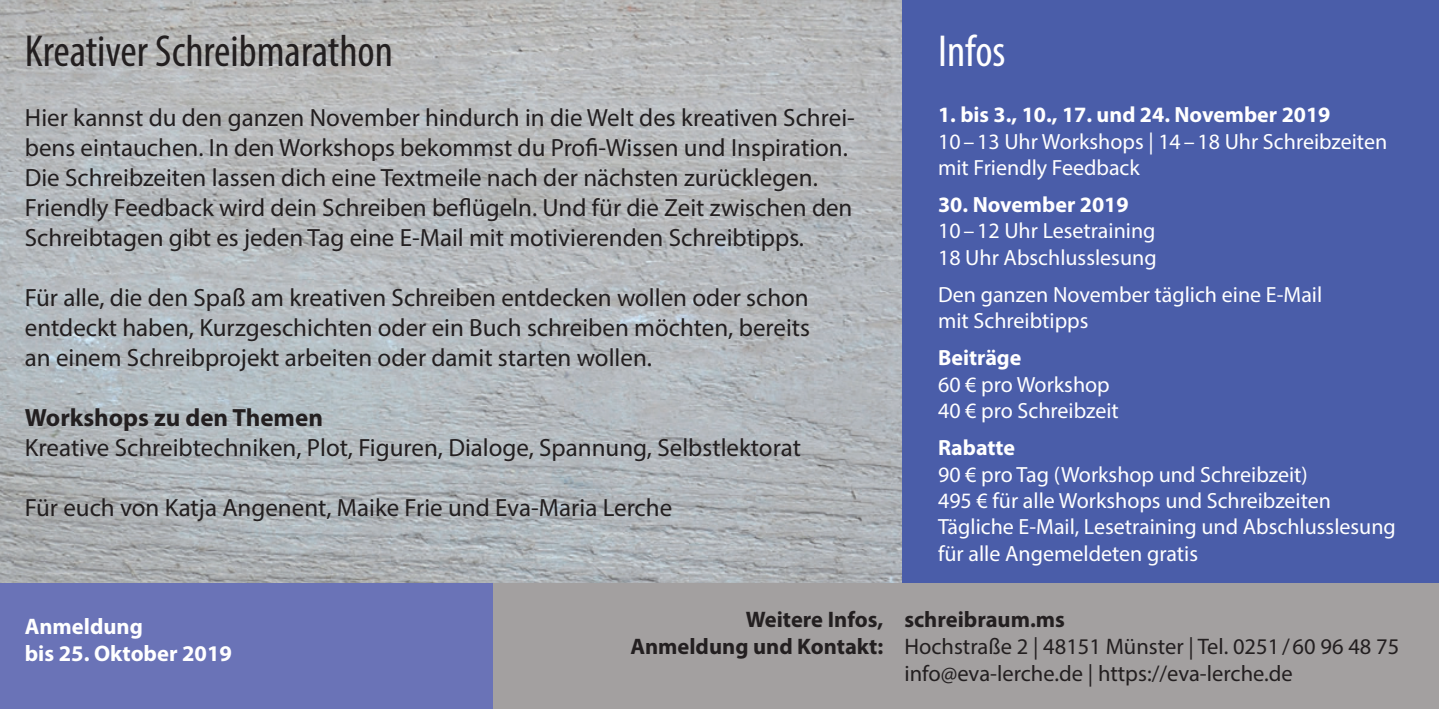
<style>
.page{position:relative;width:1439px;height:709px;background:#fff}
.page>*{position:absolute;margin:0;border:0;box-sizing:border-box;transform-origin:0 0}
.t1{font:condensed 45px "Myriad Pro";color:#231f20}
.t2{font:condensed 45px "Myriad Pro";color:#fff}
.t3{font:25px/30px "Myriad Pro";color:#231f20}
.t4{font:700 25px "Myriad Pro";color:#231f20}
.t5{font:22.5px/27px "Myriad Pro";color:#231f20}
.t6{font:700 22.5px/27px "Myriad Pro";color:#231f20;text-align:right}
.t7{font:700 22.5px/27px "Myriad Pro";color:#fff}
.t8{font:22px/26.5px "Myriad Pro";color:#fff}
.t9{font:700 22px "Myriad Pro";color:#fff}
</style>
<div class="page">
<img style="left:0;top:0;width:902px;height:583px">
<div style="left:902px;top:0;width:537px;height:709px;background:#4a5da9"></div>
<div style="left:0;top:583px;width:1439px;height:126px;background:#a3a0a0"></div>
<div style="left:0;top:583px;width:493px;height:126px;background:#6a73b7"></div>
<h1 class="t1" style="left:25px;top:24px;width:370px">Kreativer Schreibmarathon</h1>
<p class="t3" style="left:25px;top:102px;width:831px">Hier kannst du den ganzen November hindurch in die Welt des kreativen Schrei&shy;bens eintauchen. In den Workshops bekommst du Profi-Wissen und Inspiration.<br>Die Schreibzeiten lassen dich eine Textmeile nach der nächsten zurücklegen.<br>Friendly Feedback wird dein Schreiben beflügeln. Und für die Zeit zwischen den Schreibtagen gibt es jeden Tag eine E-Mail mit motivierenden Schreibtipps.</p>
<p class="t3" style="left:25px;top:282px;width:787px;text-align:justify">Für alle, die den Spaß am kreativen Schreiben entdecken wollen oder schon entdeckt haben, Kurzgeschichten oder ein Buch schreiben möchten, bereits an einem Schreibprojekt arbeiten oder damit starten wollen.</p>
<p class="t4" style="left:25px;top:401px;width:300px">Workshops zu den Themen</p>
<p class="t3" style="left:25px;top:432px;width:777px">Kreative Schreibtechniken, Plot, Figuren, Dialoge, Spannung, Selbstlektorat</p>
<p class="t3" style="left:25px;top:492px;width:649px">Für euch von Katja Angenent, Maike Frie und Eva-Maria Lerche</p>
<p class="t7" style="left:25px;top:612px;width:209px">Anmeldung<br>bis 25. Oktober 2019</p>
<p class="t6" style="left:630px;top:605px;width:254px">Weitere Infos,<br>Anmeldung und Kontakt:</p>
<h1 class="t2" style="left:938px;top:24px;width:69px">Infos</h1>
<p class="t9" style="left:938px;top:100px;width:394px">1. bis 3., 10., 17. und 24. November 2019</p>
<p class="t8" style="left:938px;top:127px;width:451px">10–13 Uhr Workshops | 14–18 Uhr Schreibzeiten mit Friendly Feedback</p>
<p class="t9" style="left:938px;top:190px;width:192px">30. November 2019</p>
<p class="t8" style="left:938px;top:217px;width:220px">10–12 Uhr Lesetraining<br>18 Uhr Abschlusslesung</p>
<p class="t8" style="left:938px;top:281px;width:386px">Den ganzen November täglich eine E-Mail mit Schreibtipps</p>
<p class="t9" style="left:938px;top:343px;width:85px">Beiträge</p>
<p class="t8" style="left:938px;top:371px;width:182px">60 € pro Workshop<br>40 € pro Schreibzeit</p>
<p class="t9" style="left:938px;top:433px;width:79px">Rabatte</p>
<p class="t8" style="left:938px;top:460px;width:459px">90 € pro Tag (Workshop und Schreibzeit)<br>495 € für alle Workshops und Schreibzeiten Tägliche E-Mail, Lesetraining und Abschlusslesung für alle Angemeldeten gratis</p>
<p class="t6" style="left:904px;top:605px;width:162px">schreibraum.ms</p>
<p class="t5" style="left:904px;top:632px;width:496px">Hochstraße 2 | 48151 Münster | Tel. 0251/60 96 48 75 info@eva-lerche.de | https://eva-lerche.de</p>
</div>
